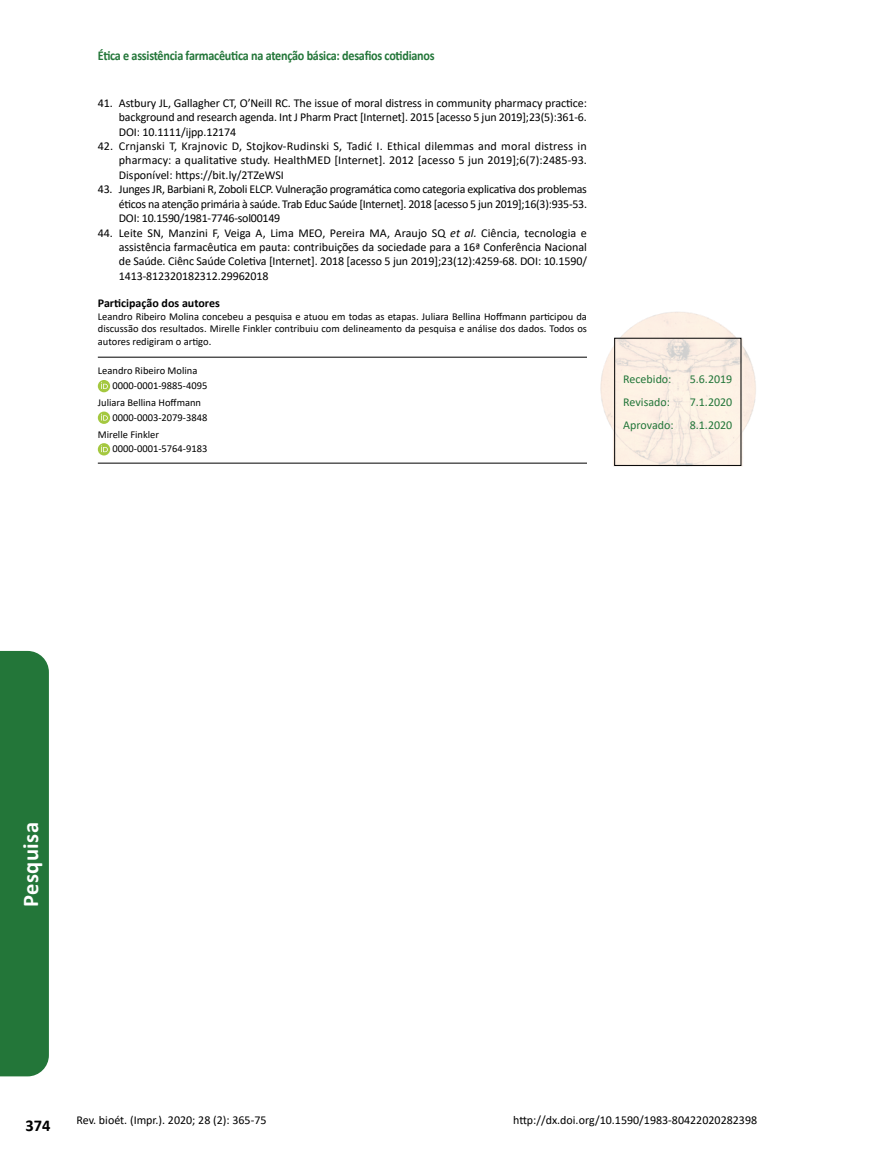
<style>
.page{position:relative;width:872px;height:1170px;background:#fff}
.page>*{position:absolute;margin:0;border:0;box-sizing:border-box;transform-origin:0 0}
.t1{font:700 22.5px "Calibri";letter-spacing:.02em;color:#fff}
.t2{font:700 16.5px "Calibri";color:#000}
.t3{font:700 13.5px "Calibri";letter-spacing:-.02em;color:#237639;scale:.9 1}
.t4{font:12px/14.4px "Calibri";letter-spacing:-.01em;color:#000;text-align:justify}
.t5{font:12px "Calibri";color:#237639}
.t6{font:700 12px "Calibri";color:#000}
.t7{font:10.5px/14.7px "Calibri";color:#000}
.s1{font-style:italic}
</style>
<div class="page">
<hr style="left:98px;top:357px;width:489px;height:1px;background:#000">
<hr style="left:98px;top:463px;width:489px;height:1px;background:#000">
<div style="left:98px;top:380px;width:12px;height:12px;background:#a4c83f;border-radius:50%"></div>
<svg style="left:101px;top:382px;width:7px;height:7px"></svg>
<svg style="left:98px;top:411px;width:12px;height:13px"></svg>
<svg style="left:101px;top:414px;width:7px;height:6px"></svg>
<svg style="left:98px;top:443px;width:12px;height:12px"></svg>
<svg style="left:101px;top:445px;width:7px;height:7px"></svg>
<img style="left:600px;top:312px;width:156px;height:154px">
<div style="left:0;top:651px;width:49px;height:425px;background:#237639"></div>
<p class="t3" style="left:98px;top:46px;width:376px">Ética e assistência farmacêutica na atenção básica: desafios cotidianos</p>
<p class="t4" style="left:119px;top:95px;width:469px;text-indent:-21px">41. Astbury JL, Gallagher CT, O’Neill RC. The issue of moral distress in community pharmacy practice: background and research agenda. Int J Pharm Pract [Internet]. 2015 [acesso 5 jun 2019];23(5):361-6.<br>DOI: 10.1111/ijpp.12174</p>
<p class="t4" style="left:119px;top:139px;width:469px;text-indent:-21px">42. Crnjanski T, Krajnovic D, Stojkov-Rudinski S, Tadić I. Ethical dilemmas and moral distress in pharmacy: a qualitative study. HealthMED [Internet]. 2012 [acesso 5 jun 2019];6(7):2485-93.<br>Disponível: https://bit.ly/2TZeWSI</p>
<p class="t4" style="left:119px;top:182px;width:470px;text-indent:-21px">43. Junges JR, Barbiani R, Zoboli ELCP. Vulneração programática como categoria explicativa dos problemas éticos na atenção primária à saúde. Trab Educ Saúde [Internet]. 2018 [acesso 5 jun 2019];16(3):935-53.<br>DOI: 10.1590/1981-7746-sol00149</p>
<p class="t4" style="left:119px;top:225px;width:469px;text-indent:-21px">44. Leite SN, Manzini F, Veiga A, Lima MEO, Pereira MA, Araujo SQ <span class="s1">et al.</span> Ciência, tecnologia e assistência farmacêutica em pauta: contribuições da sociedade para a 16ª Conferência Nacional de Saúde. Ciênc Saúde Coletiva [Internet]. 2018 [acesso 5 jun 2019];23(12):4259-68. DOI: 10.1590/ 1413-812320182312.29962018</p>
<p class="t6" style="left:98px;top:294px;width:123px">Participação dos autores</p>
<p class="t7" style="left:98px;top:309px;width:490px;line-height:12.6px;text-align:justify">Leandro Ribeiro Molina concebeu a pesquisa e atuou em todas as etapas. Juliara Bellina Hoffmann participou da discussão dos resultados. Mirelle Finkler contribuiu com delineamento da pesquisa e análise dos dados. Todos os autores redigiram o artigo.</p>
<p class="t7" style="left:112px;top:363px;width:96px;text-indent:-15px">Leandro Ribeiro Molina<br>0000-0001-9885-4095</p>
<p class="t7" style="left:112px;top:395px;width:96px;text-indent:-15px">Juliara Bellina Hoffmann<br>0000-0003-2079-3848</p>
<p class="t7" style="left:112px;top:426px;width:96px;text-indent:-15px">Mirelle Finkler<br>0000-0001-5764-9183</p>
<p class="t5" style="left:623px;top:371px;width:50px">Recebido:</p>
<p class="t5" style="left:690px;top:371px;width:44px">5.6.2019</p>
<p class="t5" style="left:623px;top:394px;width:48px">Revisado:</p>
<p class="t5" style="left:690px;top:394px;width:44px">7.1.2020</p>
<p class="t5" style="left:623px;top:417px;width:52px">Aprovado:</p>
<p class="t5" style="left:690px;top:417px;width:44px">8.1.2020</p>
<h1 class="t1" style="left:15px;top:907px;width:86px;rotate:-90deg">Pesquisa</h1>
<h2 class="t2" style="left:26px;top:1113px;width:27px">374</h2>
<p class="t4" style="left:77px;top:1112px;width:191px">Rev. bioét. (Impr.). 2020; 28 (2): 365-75</p>
<p class="t4" style="left:513px;top:1112px;width:245px">http://dx.doi.org/10.1590/1983-80422020282398</p>
</div>
